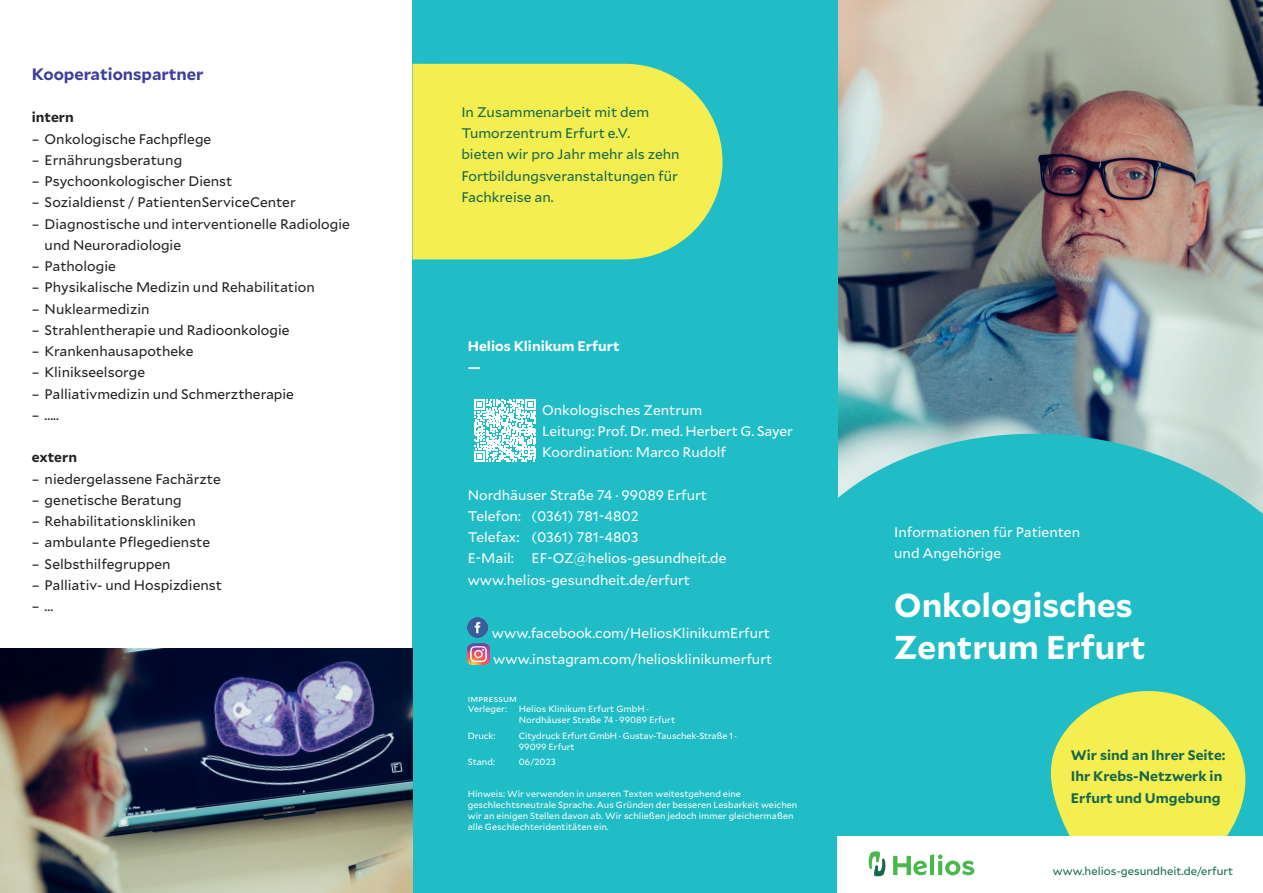
<style>
.page{position:relative;width:1263px;height:893px;background:#fff}
.page>*{position:absolute;margin:0;border:0;box-sizing:border-box;transform-origin:0 0}
.t1{font:700 33px/42.5px "Mallory";color:#fff}
.t2{font:700 16.5px "Mallory";color:#3e3f99}
.t3{font:13.8px/21.3px "Mallory";color:#231f20}
.t4{font:13.8px/21.3px "Mallory";color:#fff}
.t5{font:13.8px/21.3px "Mallory";color:#14684c}
.t6{font:700 13.8px/21.3px "Mallory";color:#14684c}
.t7{font:700 13.8px/21.3px "Mallory";color:#fff}
.t8{font:700 13.8px "Mallory";color:#231f20}
.t9{font:11.25px "Mallory";color:#14684c}
.t10{font:9px/10.8px "Mallory";letter-spacing:.005em;color:#fff}
.t11{font:9px/10.8px "Mallory";letter-spacing:.025em;color:#fff}
</style>
<div class="page">
<img style="left:838px;top:0;width:425px;height:429px">
<div style="left:412px;top:0;width:426px;height:893px;background:#21bdc6"></div>
<svg style="left:837px;top:429px;width:426px;height:464px;background:#2dbec6"></svg>
<svg style="left:474px;top:399px;width:62px;height:63px"></svg>
<img style="left:468px;top:618px;width:20px;height:20px">
<img style="left:468px;top:643px;width:21px;height:21px">
<svg style="left:1048px;top:690px;width:199px;height:147px;background:#cde566"></svg>
<div style="left:838px;top:837px;width:425px;height:56px;background:#fff"></div>
<svg style="left:893px;top:854px;width:81px;height:21px"></svg>
<svg style="left:868px;top:851px;width:17px;height:25px"></svg>
<svg style="left:412px;top:64px;width:310px;height:195px;background:#e5ea57"></svg>
<img style="left:0;top:648px;width:412px;height:245px">
<p class="t2" style="left:32px;top:61px;width:173px">Kooperationspartner</p>
<p class="t8" style="left:32px;top:107px;width:43px">intern</p>
<p class="t3" style="left:32px;top:127px;width:181px">– Onkologische Fachpflege</p>
<p class="t3" style="left:32px;top:149px;width:152px">– Ernährungsberatung</p>
<p class="t3" style="left:32px;top:170px;width:202px">– Psychoonkologischer Dienst</p>
<p class="t3" style="left:32px;top:191px;width:265px">– Sozialdienst / PatientenServiceCenter</p>
<p class="t3" style="left:45px;top:212px;width:307px;text-indent:-13px">– Diagnostische und interventionelle Radiologie und Neuroradiologie</p>
<p class="t3" style="left:32px;top:255px;width:85px">– Pathologie</p>
<p class="t3" style="left:32px;top:276px;width:284px">– Physikalische Medizin und Rehabilitation</p>
<p class="t3" style="left:32px;top:297px;width:119px">– Nuklearmedizin</p>
<p class="t3" style="left:32px;top:319px;width:259px">– Strahlentherapie und Radioonkologie</p>
<p class="t3" style="left:32px;top:340px;width:163px">– Krankenhausapotheke</p>
<p class="t3" style="left:32px;top:361px;width:115px">– Klinikseelsorge</p>
<p class="t3" style="left:32px;top:382px;width:264px">– Palliativmedizin und Schmerztherapie</p>
<p class="t3" style="left:32px;top:404px;width:28px">– .....</p>
<p class="t8" style="left:32px;top:447px;width:47px">extern</p>
<p class="t3" style="left:32px;top:467px;width:190px">– niedergelassene Fachärzte</p>
<p class="t3" style="left:32px;top:489px;width:151px">– genetische Beratung</p>
<p class="t3" style="left:32px;top:510px;width:166px">– Rehabilitationskliniken</p>
<p class="t3" style="left:32px;top:531px;width:180px">– ambulante Pflegedienste</p>
<p class="t3" style="left:32px;top:552px;width:140px">– Selbsthilfegruppen</p>
<p class="t3" style="left:32px;top:574px;width:192px">– Palliativ- und Hospizdienst</p>
<p class="t3" style="left:32px;top:595px;width:23px">– ...</p>
<p class="t5" style="left:461px;top:101px;width:220px">In Zusammenarbeit mit dem<br>Tumorzentrum Erfurt e.V.<br>bieten wir pro Jahr mehr als zehn<br>Fortbildungsveranstaltungen für<br>Fachkreise an.</p>
<p class="t7" style="left:468px;top:334px;width:153px">Helios Klinikum Erfurt —</p>
<p class="t4" style="left:542px;top:398px;width:252px">Onkologisches Zentrum<br>Leitung: Prof. Dr. med. Herbert G. Sayer<br>Koordination: Marco Rudolf</p>
<p class="t4" style="left:468px;top:483px;width:241px">Nordhäuser Straße 74 · 99089 Erfurt<br>Telefon: (0361) 781-4802<br>Telefax: (0361) 781-4803<br>E-Mail:</p>
<p class="t4" style="left:468px;top:547px;width:260px;text-indent:64px">EF-OZ@helios-gesundheit.de www.helios-gesundheit.de/erfurt</p>
<p class="t4" style="left:492px;top:619px;width:282px;line-height:26.5px">www.facebook.com/HeliosKlinikumErfurt www.instagram.com/heliosklinikumerfurt</p>
<p class="t11" style="left:468px;top:693px;width:51px">impressum<br>Verleger:</p>
<p class="t10" style="left:519px;top:703px;width:158px">Helios Klinikum Erfurt GmbH ·<br>Nordhäuser Straße 74 · 99089 Erfurt</p>
<p class="t10" style="left:468px;top:730px;width:29px">Druck:</p>
<p class="t10" style="left:519px;top:730px;width:220px">Citydruck Erfurt GmbH · Gustav-Tauschek-Straße 1 ·<br>99099 Erfurt</p>
<p class="t10" style="left:468px;top:756px;width:29px">Stand:</p>
<p class="t10" style="left:519px;top:756px;width:38px">06/2023</p>
<p class="t10" style="left:468px;top:788px;width:331px">Hinweis: Wir verwenden in unseren Texten weitestgehend eine geschlechtsneutrale Sprache. Aus Gründen der besseren Lesbarkeit weichen wir an einigen Stellen davon ab. Wir schließen jedoch immer gleichermaßen alle Geschlechteridentitäten ein.</p>
<p class="t4" style="left:894px;top:521px;width:187px">Informationen für Patienten und Angehörige</p>
<h1 class="t1" style="left:894px;top:581px;width:253px">Onkologisches<br>Zentrum Erfurt</h1>
<p class="t6" style="left:1071px;top:744px;width:156px">Wir sind an Ihrer Seite:<br>Ihr Krebs-Netzwerk in<br>Erfurt und Umgebung</p>
<p class="t9" style="left:1053px;top:863px;width:182px">www.helios-gesundheit.de/erfurt</p>
</div>
